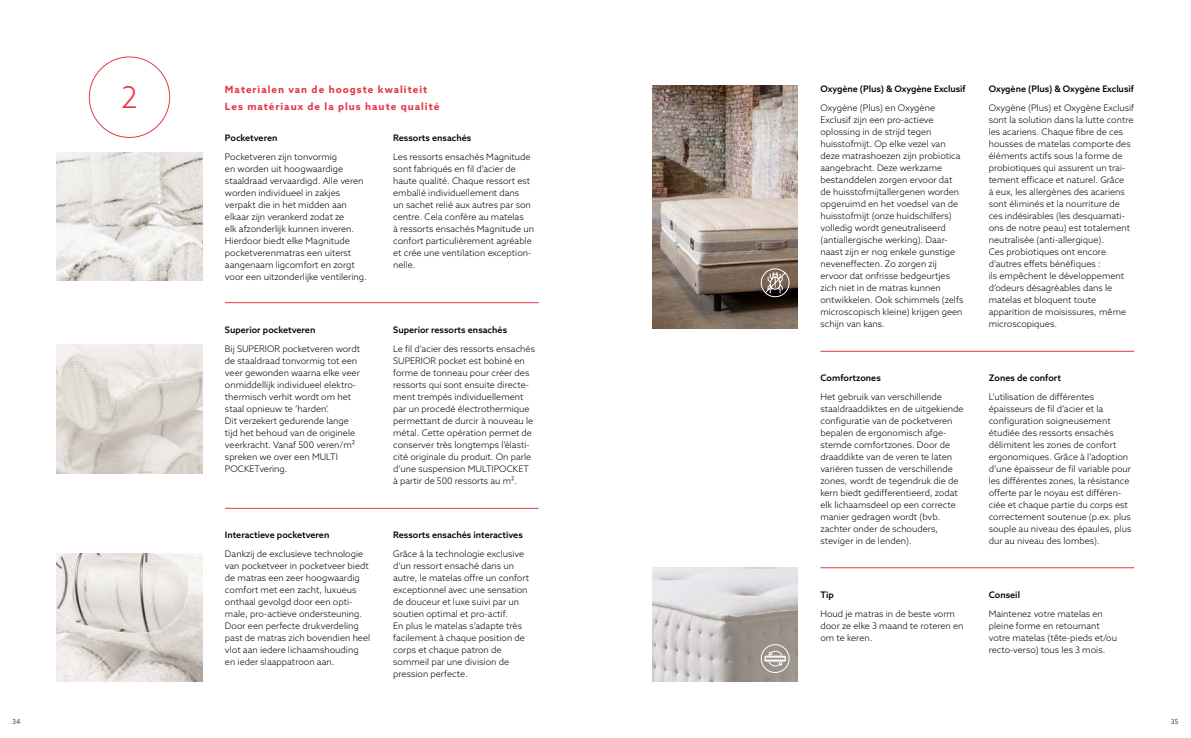
<style>
.page{position:relative;width:1191px;height:738px;background:#fff}
.page>*{position:absolute;margin:0;border:0;box-sizing:border-box;transform-origin:0 0}
.t1{font:300 30px "Azo Sans";color:#e73744}
.t2{font:700 10px/17.4px "Azo Sans";letter-spacing:.1em;color:#e73744}
.t3{font:300 9px/12px "Azo Sans";color:#000}
.t4{font:500 9px "Azo Sans";color:#000}
.t5{font:300 7px "Azo Sans";color:#000}
</style>
<div class="page">
<img style="left:57px;top:344px;width:145px;height:128px">
<img style="left:57px;top:152px;width:145px;height:128px">
<img style="left:57px;top:553px;width:145px;height:127px">
<div style="left:89px;top:57px;width:81px;height:80px;border:1px solid #e73744;border-radius:50%"></div>
<hr style="left:225px;top:302px;width:314px;height:1px;background:#e73744">
<hr style="left:225px;top:507px;width:314px;height:1px;background:#e73744">
<hr style="left:820px;top:351px;width:314px;height:1px;background:#e73744">
<img style="left:652px;top:85px;width:145px;height:243px">
<svg style="left:760px;top:268px;width:29px;height:29px"></svg>
<hr style="left:820px;top:567px;width:314px;height:1px;background:#e73744">
<img style="left:652px;top:567px;width:145px;height:113px">
<div style="left:761px;top:644px;width:28px;height:28px;border:1px solid #fff;border-radius:50%"></div>
<svg style="left:764px;top:650px;width:21px;height:16px"></svg>
<h1 class="t1" style="left:121px;top:78px;width:18px">2</h1>
<p class="t2" style="left:225px;top:81px;width:216px">Materialen van de hoogste kwaliteit<br>Les matériaux de la plus haute qualité</p>
<p class="t4" style="left:225px;top:132px;width:54px">Pocketveren</p>
<p class="t3" style="left:225px;top:151px;width:143px">Pocketveren zijn tonvormig<br>en worden uit hoogwaardige staaldraad vervaardigd. Alle veren worden individueel in zakjes verpakt die in het midden aan elkaar zijn verankerd zodat ze<br>elk afzonderlijk kunnen inveren.<br>Hierdoor biedt elke Magnitude pocketverenmatras een uiterst aangenaam ligcomfort en zorgt voor een uitzonderlijke ventilering.</p>
<p class="t4" style="left:393px;top:132px;width:80px">Ressorts ensachés</p>
<p class="t3" style="left:393px;top:151px;width:142px">Les ressorts ensachés Magnitude sont fabriqués en fil d’acier de haute qualité. Chaque ressort est emballé individuellement dans<br>un sachet relié aux autres par son centre. Cela confère au matelas<br>à ressorts ensachés Magnitude un confort particulièrement agréable et crée une ventilation exception&shy;nelle.</p>
<p class="t4" style="left:225px;top:323px;width:92px">Superior pocketveren</p>
<p class="t3" style="left:225px;top:342px;width:137px">Bij SUPERIOR pocketveren wordt de staaldraad tonvormig tot een veer gewonden waarna elke veer onmiddellijk individueel elektro&shy;thermisch verhit wordt om het staal opnieuw te ’harden’.<br>Dit verzekert gedurende lange tijd het behoud van de originele veerkracht. Vanaf 500 veren/m² spreken we over een MULTI<br>POCKETvering.</p>
<p class="t4" style="left:225px;top:528px;width:106px">Interactieve pocketveren</p>
<p class="t3" style="left:225px;top:547px;width:147px">Dankzij de exclusieve technologie van pocketveer in pocketveer biedt de matras een zeer hoogwaardig comfort met een zacht, luxueus onthaal gevolgd door een opti&shy;male, pro-actieve ondersteuning.<br>Door een perfecte drukverdeling past de matras zich bovendien heel vlot aan iedere lichaamshouding en ieder slaappatroon aan.</p>
<p class="t4" style="left:393px;top:323px;width:115px">Superior ressorts ensachés</p>
<p class="t3" style="left:393px;top:342px;width:143px">Le fil d’acier des ressorts ensachés<br>SUPERIOR pocket est bobiné en forme de tonneau pour créer des ressorts qui sont ensuite directe&shy;ment trempés individuellement par un procedé électrothermique permettant de durcir à nouveau le métal. Cette opération permet de conserver très longtemps l’élasti&shy;cité originale du produit. On parle d’une suspension MULTIPOCKET à partir de 500 ressorts au m².</p>
<p class="t4" style="left:393px;top:528px;width:131px">Ressorts ensachés interactives</p>
<p class="t3" style="left:393px;top:547px;width:137px">Grâce à la technologie exclusive d’un ressort ensaché dans un autre, le matelas offre un confort exceptionnel avec une sensation de douceur et luxe suivi par un soutien optimal et pro-actif.<br>En plus le matelas s’adapte très facilement à chaque position de corps et chaque patron de sommeil par une division de pression perfecte.</p>
<p class="t4" style="left:820px;top:83px;width:147px">Oxygène (Plus) &amp; Oxygène Exclusif</p>
<p class="t3" style="left:820px;top:102px;width:144px">Oxygène (Plus) en Oxygène<br>Exclusif zijn een pro-actieve oplossing in de strijd tegen huisstofmijt. Op elke vezel van deze matrashoezen zijn probiotica aangebracht. Deze werkzame bestanddelen zorgen ervoor dat de huisstofmijtallergenen worden opgeruimd en het voedsel van de huisstofmijt (onze huidschilfers) volledig wordt geneutraliseerd (antiallergische werking). Daar&shy;naast zijn er nog enkele gunstige neveneffecten. Zo zorgen zij ervoor dat onfrisse bedgeurtjes zich niet in de matras kunnen ontwikkelen. Ook schimmels (zelfs microscopisch kleine) krijgen geen schijn van kans.</p>
<p class="t4" style="left:820px;top:371px;width:62px">Comfortzones</p>
<p class="t3" style="left:820px;top:390px;width:145px">Het gebruik van verschillende staaldraaddiktes en de uitgekiende configuratie van de pocketveren bepalen de ergonomisch afge&shy;stemde comfortzones. Door de draaddikte van de veren te laten variëren tussen de verschillende zones, wordt de tegendruk die de kern biedt gedifferentieerd, zodat elk lichaamsdeel op een correcte manier gedragen wordt (bvb. zachter onder de schouders, steviger in de lenden).</p>
<p class="t4" style="left:820px;top:588px;width:15px">Tip</p>
<p class="t3" style="left:820px;top:607px;width:145px">Houd je matras in de beste vorm door ze elke 3 maand te roteren en om te keren.</p>
<p class="t4" style="left:988px;top:83px;width:147px">Oxygène (Plus) &amp; Oxygène Exclusif</p>
<p class="t3" style="left:988px;top:102px;width:147px">Oxygène (Plus) et Oxygène Exclusif sont la solution dans la lutte contre les acariens. Chaque fibre de ces housses de matelas comporte des éléments actifs sous la forme de probiotiques qui assurent un trai&shy;tement efficace et naturel. Grâce<br>à eux, les allergènes des acariens sont éliminés et la nourriture de ces indésirables (les desquamati&shy;ons de notre peau) est totalement neutralisée (anti-allergique).<br>Ces probiotiques ont encore d’autres effets bénéfiques :<br>ils empêchent le développement d’odeurs désagréables dans le matelas et bloquent toute apparition de moisissures, même microscopiques.</p>
<p class="t4" style="left:988px;top:371px;width:74px">Zones de confort</p>
<p class="t3" style="left:988px;top:390px;width:144px">L’utilisation de différentes épaisseurs de fil d’acier et la configuration soigneusement étudiée des ressorts ensachés délimitent les zones de confort ergonomiques. Grâce à l’adoption d’une épaisseur de fil variable pour les différentes zones, la résistance offerte par le noyau est différen&shy;ciée et chaque partie du corps est correctement soutenue (p.ex. plus souple au niveau des épaules, plus dur au niveau des lombes).</p>
<p class="t4" style="left:988px;top:588px;width:33px">Conseil</p>
<p class="t3" style="left:988px;top:607px;width:130px">Maintenez votre matelas en pleine forme en retournant votre matelas (tête-pieds et/ou recto-verso) tous les 3 mois.</p>
<p class="t5" style="left:12px;top:716px;width:10px">34</p>
<p class="t5" style="left:1170px;top:716px;width:9px">35</p>
</div>
